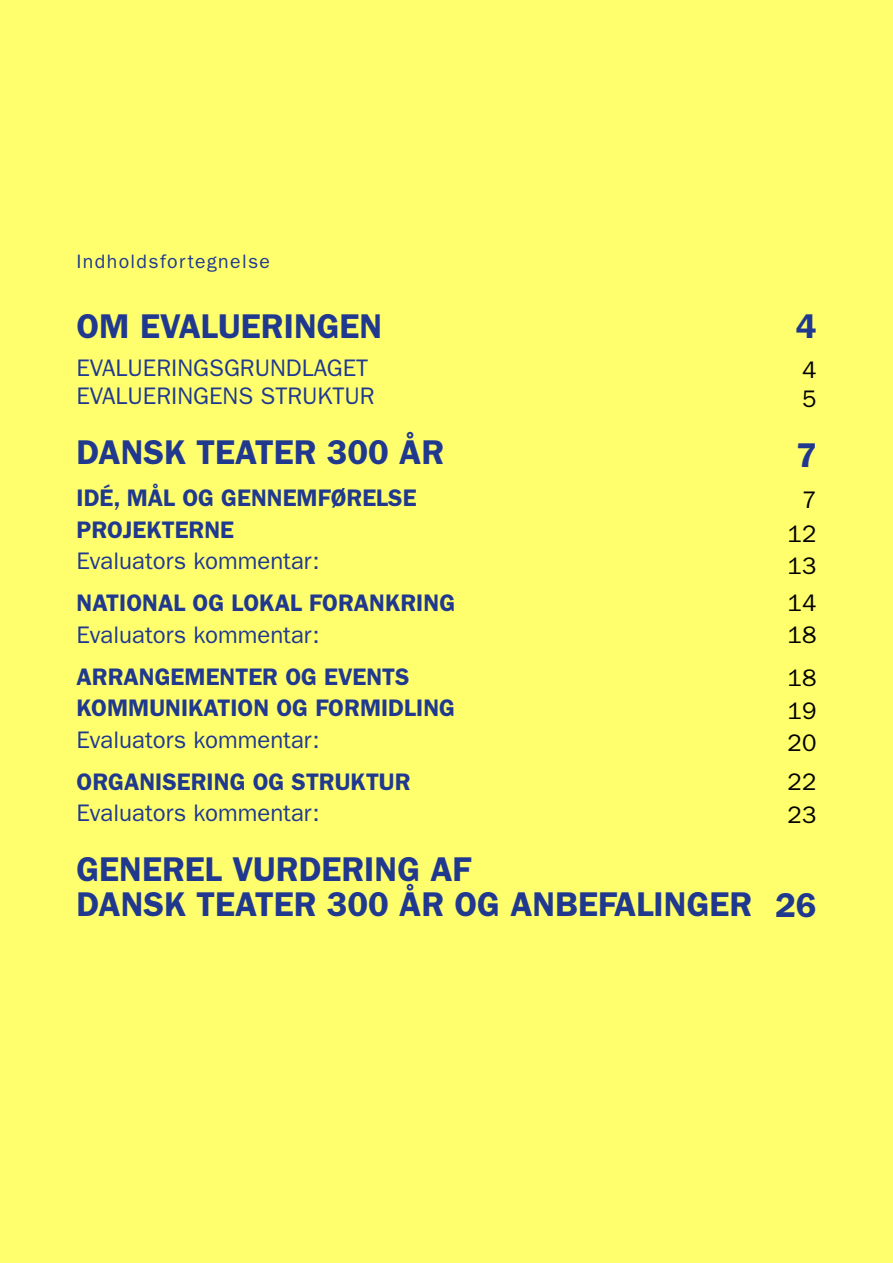
<style>
.page{position:relative;width:893px;height:1263px;background:#ffff6e}
.page>*{position:absolute;margin:0;border:0;box-sizing:border-box;transform-origin:0 0}
.t1{font:600 34.5px/34.5px "ITC Franklin Gothic Std";color:#20398f}
.t2{font:600 24px "ITC Franklin Gothic Std";color:#20398f}
.t3{font:24px "ITC Franklin Gothic Std";color:#20398f}
.t4{font:24px "ITC Franklin Gothic Std";color:#000}
.t5{font:19.5px "ITC Franklin Gothic Std";letter-spacing:.07em;color:#20398f}
</style>
<div class="page">
<p class="t5" style="left:77px;top:250px;width:195px">Indholdsfortegnelse</p>
<p class="t1" style="left:77px;top:309px;width:307px">OM EVALUERINGEN</p>
<p class="t3" style="left:77px;top:354px;width:293px">EVALUERINGSGRUNDLAGET</p>
<p class="t3" style="left:77px;top:382px;width:300px">EVALUERINGENS STRUKTUR</p>
<p class="t1" style="left:77px;top:435px;width:369px">DANSK TEATER 300 ÅR</p>
<p class="t2" style="left:77px;top:484px;width:342px">IDÉ, MÅL OG GENNEMFØRELSE</p>
<p class="t2" style="left:77px;top:515px;width:159px">PROJEKTERNE</p>
<p class="t3" style="left:77px;top:547px;width:245px">Evaluators kommentar:</p>
<p class="t2" style="left:77px;top:589px;width:380px">NATIONAL OG LOKAL FORANKRING</p>
<p class="t3" style="left:77px;top:621px;width:245px">Evaluators kommentar:</p>
<p class="t2" style="left:77px;top:662px;width:335px">ARRANGEMENTER OG EVENTS</p>
<p class="t2" style="left:77px;top:694px;width:380px">KOMMUNIKATION OG FORMIDLING</p>
<p class="t3" style="left:77px;top:726px;width:245px">Evaluators kommentar:</p>
<p class="t2" style="left:77px;top:767px;width:336px">ORGANISERING OG STRUKTUR</p>
<p class="t3" style="left:77px;top:799px;width:245px">Evaluators kommentar:</p>
<p class="t1" style="left:77px;top:852px;width:677px">GENEREL VURDERING AF<br>DANSK TEATER 300 ÅR OG ANBEFALINGER</p>
<p class="t1" style="left:796px;top:309px;width:22px">4</p>
<p class="t4" style="left:802px;top:356px;width:16px">4</p>
<p class="t4" style="left:802px;top:385px;width:16px">5</p>
<p class="t1" style="left:796px;top:438px;width:22px">7</p>
<p class="t4" style="left:802px;top:486px;width:16px">7</p>
<p class="t4" style="left:788px;top:520px;width:30px">12</p>
<p class="t4" style="left:788px;top:552px;width:30px">13</p>
<p class="t4" style="left:788px;top:589px;width:30px">14</p>
<p class="t4" style="left:788px;top:621px;width:30px">18</p>
<p class="t4" style="left:788px;top:664px;width:30px">18</p>
<p class="t4" style="left:788px;top:697px;width:30px">19</p>
<p class="t4" style="left:788px;top:729px;width:30px">20</p>
<p class="t4" style="left:788px;top:768px;width:30px">22</p>
<p class="t4" style="left:788px;top:801px;width:30px">23</p>
<p class="t1" style="left:775px;top:888px;width:43px">26</p>
</div>
